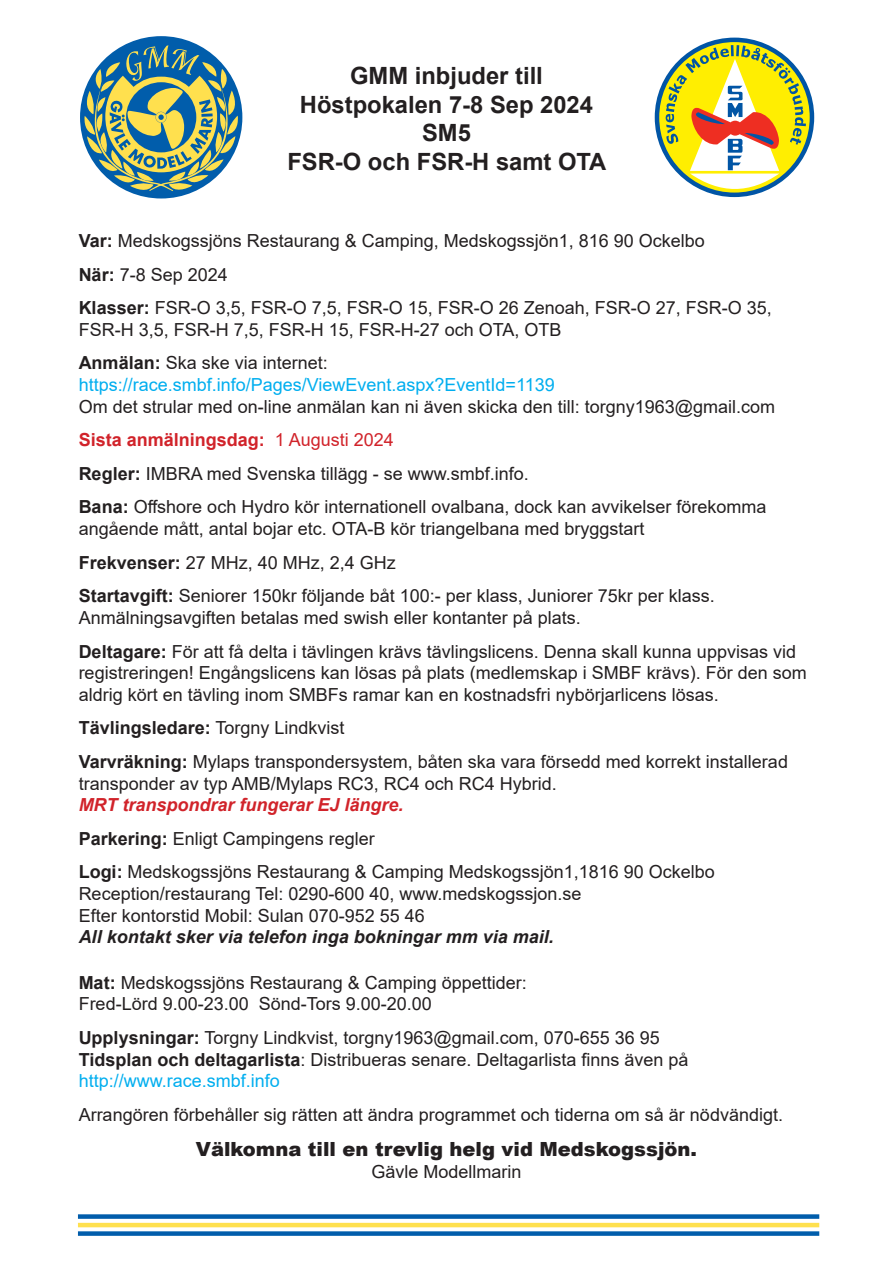
<style>
.page{position:relative;width:893px;height:1263px;background:#fff}
.page>*{position:absolute;margin:0;border:0;box-sizing:border-box;transform-origin:0 0}
.t1{font:700 23.7px/28.5px "Arial";color:#231f20;text-align:center}
.t2{font:900 19.5px "Arial";color:#231f20}
.t3{font:18px/33.6px "Arial";color:#231f20}
.t4{font:18px "Arial";color:#00aeef}
.t5{font:italic 700 18px "Arial";color:#231f20}
.s1{font-weight:700}
.s2{font-weight:700;color:#d1232a}
.s3{color:#d1232a}
.s4{font-weight:700;font-style:italic;color:#d1232a}
.s5{color:#00aeef}
</style>
<div class="page">
<div style="left:80px;top:36px;width:162px;height:162px;background:#015dab;border-radius:50%"></div>
<svg style="left:80px;top:45px;width:162px;height:149px"></svg>
<svg style="left:655px;top:38px;width:159px;height:159px"></svg>
<div style="left:78px;top:1214px;width:741px;height:5px;background:#015dab"></div>
<hr style="left:78px;top:1223px;width:741px;height:4px;background:#ffe04e">
<div style="left:78px;top:1231px;width:741px;height:5px;background:#015dab"></div>
<h1 class="t1" style="left:287px;top:62px;width:321px">GMM inbjuder till<br>Höstpokalen 7-8 Sep 2024<br>SM5<br>FSR-O och FSR-H samt OTA</h1>
<p class="t3" style="left:79px;top:224px;width:695px"><span class="s1">Var:</span> Medskogssjöns Restaurang &amp; Camping, Medskogssjön1, 816 90 Ockelbo<br><span class="s1">När:</span> 7-8 Sep 2024<br><span class="s1">Klasser:</span> FSR-O 3,5, FSR-O 7,5, FSR-O 15, FSR-O 26 Zenoah, FSR-O 27, FSR-O 35,</p>
<p class="t3" style="left:79px;top:313px;width:484px">FSR-H 3,5, FSR-H 7,5, FSR-H 15, FSR-H-27 och OTA, OTB<br><span class="s1">Anmälan:</span> Ska ske via internet:</p>
<p class="t4" style="left:79px;top:372px;width:478px">https://race.smbf.info/Pages/ViewEvent.aspx?EventId=1139</p>
<p class="t3" style="left:79px;top:389px;width:698px">Om det strular med on-line anmälan kan ni även skicka den till: torgny1963@gmail.com <span class="s2">Sista anmälningsdag:</span> <span class="s3">1 Augusti 2024<br></span><span class="s1">Regler:</span> IMBRA med Svenska tillägg - se www.smbf.info.<br><span class="s1">Bana:</span> Offshore och Hydro kör internationell ovalbana, dock kan avvikelser förekomma</p>
<p class="t3" style="left:79px;top:512px;width:638px">angående mått, antal bojar etc. OTA-B kör triangelbana med bryggstart<br><span class="s1">Frekvenser:</span> 27 MHz, 40 MHz, 2,4 GHz<br><span class="s1">Startavgift:</span> Seniorer 150kr följande båt 100:- per klass, Juniorer 75kr per klass.</p>
<p class="t3" style="left:79px;top:601px;width:719px">Anmälningsavgiften betalas med swish eller kontanter på plats.<br><span class="s1">Deltagare:</span> För att få delta i tävlingen krävs tävlingslicens. Denna skall kunna uppvisas vid</p>
<p class="t3" style="left:79px;top:662px;width:730px;line-height:21.6px">registreringen! Engångslicens kan lösas på plats (medlemskap i SMBF krävs). För den som aldrig kört en tävling inom SMBFs ramar kan en kostnadsfri nybörjarlicens lösas.</p>
<p class="t3" style="left:79px;top:711px;width:711px"><span class="s1">Tävlingsledare:</span> Torgny Lindkvist<br><span class="s1">Varvräkning:</span> Mylaps transpondersystem, båten ska vara försedd med korrekt installerad</p>
<p class="t3" style="left:79px;top:766px;width:480px">transponder av typ AMB/Mylaps RC3, RC4 och RC4 Hybrid.</p>
<p class="t3" style="left:79px;top:788px;width:638px"><span class="s4">MRT transpondrar fungerar EJ längre.<br></span><span class="s1">Parkering:</span> Enligt Campingens regler<br><span class="s1">Logi:</span> Medskogssjöns Restaurang &amp; Camping Medskogssjön1,1816 90 Ockelbo</p>
<p class="t3" style="left:79px;top:883px;width:504px;line-height:21.6px">Reception/restaurang Tel: 0290-600 40, www.medskogssjon.se<br>Efter kontorstid Mobil: Sulan 070-952 55 46</p>
<p class="t5" style="left:79px;top:925px;width:477px">All kontakt sker via telefon inga bokningar mm via mail.</p>
<p class="t3" style="left:79px;top:971px;width:450px;line-height:21.6px"><span class="s1">Mat:</span> Medskogssjöns Restaurang &amp; Camping öppettider:<br>Fred-Lörd 9.00-23.00 Sönd-Tors 9.00-20.00</p>
<p class="t3" style="left:79px;top:1027px;width:611px;line-height:21.6px"><span class="s1">Upplysningar:</span> Torgny Lindkvist, torgny1963@gmail.com, 070-655 36 95<br><span class="s1">Tidsplan och deltagarlista</span>: Distribueras senare. Deltagarlista finns även på <span class="s5">http://www.race.smbf.info</span></p>
<p class="t3" style="left:79px;top:1097px;width:706px">Arrangören förbehåller sig rätten att ändra programmet och tiderna om så är nödvändigt.</p>
<p class="t2" style="left:196px;top:1135px;width:503px">Välkomna till en trevlig helg vid Medskogssjön.</p>
<p class="t3" style="left:371px;top:1154px;width:152px">Gävle Modellmarin</p>
</div>
